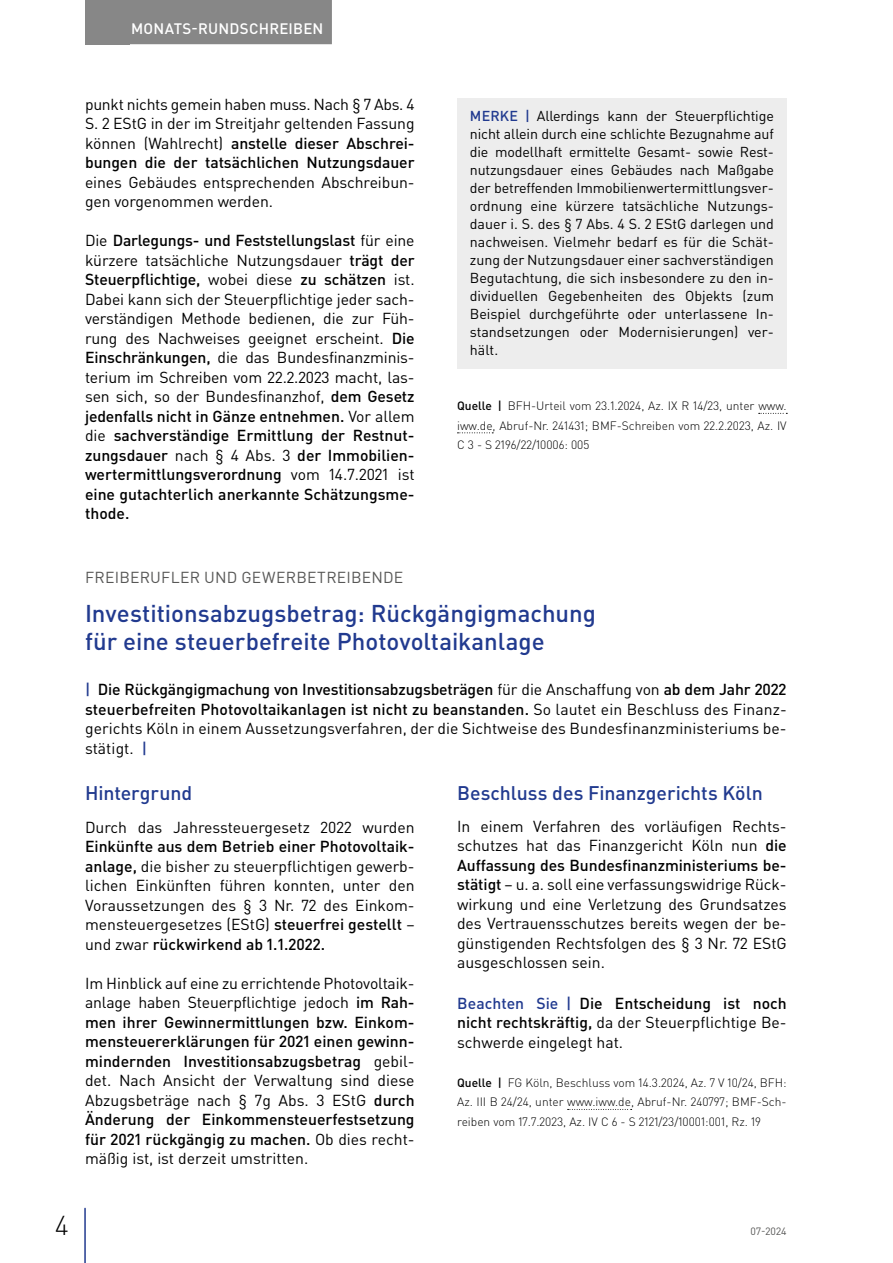
<style>
.page{position:relative;width:893px;height:1263px;background:#fff}
.page>*{position:absolute;margin:0;border:0;box-sizing:border-box;transform-origin:0 0}
.t1{font:300 27px "DIN Pro";color:#000}
.t2{font:500 24px/28.5px "DIN Pro";color:#213a8f}
.t3{font:500 19.5px "DIN Pro";letter-spacing:-.005em;color:#213a8f}
.t4{font:15.75px/19.5px "DIN Pro";letter-spacing:-.005em;color:#000;text-align:justify}
.t5{font:15.75px "DIN Pro";letter-spacing:.015em;color:#575756}
.t6{font:500 15px "DIN Pro";letter-spacing:.015em;color:#fff}
.t7{font:14.25px/18px "DIN Pro";color:#000;text-align:justify}
.t8{font:300 12px/19.5px "DIN Pro";color:#000;text-align:justify}
.t9{font:10.5px "DIN Pro";color:#575756}
.s1{font-weight:500}
.s2{font-weight:500;color:#213a8f}
</style>
<div class="page">
<div style="left:85px;top:0;width:45px;height:44px;background:#878787"></div>
<hr style="left:84px;top:1208px;width:2px;height:55px;background:#213a8f">
<div style="left:122px;top:0;width:210px;height:44px;background:#878787"></div>
<svg style="left:759px;top:413px;width:28px;height:1px"></svg>
<svg style="left:457px;top:432px;width:36px;height:1px"></svg>
<div style="left:457px;top:98px;width:330px;height:270px;background:#ededed"></div>
<svg style="left:568px;top:1109px;width:64px;height:1px"></svg>
<p class="t6" style="left:131px;top:18px;width:194px">MONATS-RUNDSCHREIBEN</p>
<p class="t4" style="left:85px;top:94px;width:331px">punkt nichts gemein haben muss. Nach § 7 Abs. 4<br>S. 2 EStG in der im Streitjahr geltenden Fassung können (Wahlrecht) <span class="s1">anstelle dieser Abschrei&shy;bungen die der tatsächlichen Nutzungsdauer</span></p>
<p class="t4" style="left:85px;top:172px;width:331px">eines Gebäudes entsprechenden Abschreibun&shy;gen vorgenommen werden.</p>
<p class="t4" style="left:85px;top:230px;width:331px">Die <span class="s1">Darlegungs- und Feststellungslast</span> für eine kürzere tatsächliche Nutzungsdauer <span class="s1">trägt der Steuerpflichtige,</span> wobei diese <span class="s1">zu schätzen</span> ist.<br>Dabei kann sich der Steuerpflichtige jeder sach&shy;verständigen Methode bedienen, die zur Füh&shy;rung des Nachweises geeignet erscheint. <span class="s1">Die Einschränkungen,</span> die das Bundesfinanzminis&shy;terium im Schreiben vom 22.2.2023 macht, las&shy;sen sich, so der Bundesfinanzhof, <span class="s1">dem Gesetz jedenfalls nicht in Gänze entnehmen.</span> Vor allem die <span class="s1">sachverständige Ermittlung der Restnut&shy;zungsdauer</span> nach § 4 Abs. 3 <span class="s1">der Immobilien&shy;wertermittlungsverordnung</span> vom 14.7.2021 ist <span class="s1">eine gutachterlich anerkannte Schätzungsme&shy;thode.</span></p>
<p class="t7" style="left:470px;top:107px;width:306px"><span class="s2">MERKE |</span> Allerdings kann der Steuerpflichtige nicht allein durch eine schlichte Bezugnahme auf die modellhaft ermittelte Gesamt- sowie Rest&shy;nutzungsdauer eines Gebäudes nach Maßgabe der betreffenden Immobilienwertermittlungsver&shy;ordnung eine kürzere tatsächliche Nutzungs&shy;dauer i. S. des § 7 Abs. 4 S. 2 EStG darlegen und nachweisen. Vielmehr bedarf es für die Schät&shy;zung der Nutzungsdauer einer sachverständigen Begutachtung, die sich insbesondere zu den in&shy;dividuellen Gegebenheiten des Objekts (zum Beispiel durchgeführte oder unterlassene In&shy;standsetzungen oder Modernisierungen) ver&shy;hält.</p>
<p class="t8" style="left:457px;top:396px;width:331px"><span class="s1">Quelle |</span> BFH-Urteil vom 23.1.2024, Az. IX R 14/23, unter www. iww.de, Abruf-Nr. 241431; BMF-Schreiben vom 22.2.2023, Az. IV C 3 - S 2196/22/10006: 005</p>
<p class="t5" style="left:85px;top:566px;width:320px">FREIBERUFLER UND GEWERBETREIBENDE</p>
<h2 class="t2" style="left:85px;top:598px;width:512px">Investitionsabzugsbetrag: Rückgängigmachung für eine steuerbefreite Photovoltaikanlage</h2>
<p class="t4" style="left:85px;top:679px;width:703px"><span class="s2">|</span> <span class="s1">Die Rückgängigmachung von Investitionsabzugsbeträgen</span> für die Anschaffung von <span class="s1">ab dem Jahr 2022 steuerbefreiten Photovoltaikanlagen ist nicht zu beanstanden.</span> So lautet ein Beschluss des Finanz&shy;gerichts Köln in einem Aussetzungsverfahren, der die Sichtweise des Bundesfinanzministeriums be&shy;stätigt. <span class="s2">|</span></p>
<p class="t3" style="left:85px;top:779px;width:109px">Hintergrund</p>
<p class="t4" style="left:85px;top:816px;width:331px">Durch das Jahressteuergesetz 2022 wurden</p>
<p class="t4" style="left:85px;top:836px;width:331px"><span class="s1">Einkünfte aus dem Betrieb einer Photovoltaik&shy;anlage,</span> die bisher zu steuerpflichtigen gewerb&shy;lichen Einkünften führen konnten, unter den Voraussetzungen des § 3 Nr. 72 des Einkom&shy;mensteuergesetzes (EStG) <span class="s1">steuerfrei gestellt</span> – und zwar <span class="s1">rückwirkend ab 1.1.2022.</span></p>
<p class="t4" style="left:85px;top:972px;width:331px">Im Hinblick auf eine zu errichtende Photovoltaik&shy;anlage haben Steuerpflichtige jedoch <span class="s1">im Rah&shy;men ihrer Gewinnermittlungen bzw. Einkom&shy;mensteuererklärungen für 2021 einen gewinn&shy;mindernden Investitionsabzugsbetrag</span> gebil&shy;det. Nach Ansicht der Verwaltung sind diese Abzugsbeträge nach § 7g Abs. 3 EStG <span class="s1">durch Änderung der Einkommensteuerfestsetzung für 2021 rückgängig zu machen.</span> Ob dies recht&shy;mäßig ist, ist derzeit umstritten.</p>
<p class="t3" style="left:457px;top:780px;width:307px">Beschluss des Finanzgerichts Köln</p>
<p class="t4" style="left:457px;top:815px;width:331px">In einem Verfahren des vorläufigen Rechts&shy;schutzes hat das Finanzgericht Köln nun <span class="s1">die Auffassung des Bundesfinanzministeriums be&shy;stätigt</span> – u. a. soll eine verfassungswidrige Rück&shy;wirkung und eine Verletzung des Grundsatzes des Vertrauensschutzes bereits wegen der be&shy;günstigenden Rechtsfolgen des § 3 Nr. 72 EStG ausgeschlossen sein.</p>
<p class="t4" style="left:457px;top:992px;width:331px"><span class="s2">Beachten Sie |</span> <span class="s1">Die Entscheidung ist noch nicht rechtskräftig,</span> da der Steuerpflichtige Be&shy;schwerde eingelegt hat.</p>
<p class="t8" style="left:457px;top:1072px;width:331px"><span class="s1">Quelle |</span> FG Köln, Beschluss vom 14.3.2024, Az. 7 V 10/24, BFH:<br>Az. III B 24/24, unter www.iww.de, Abruf-Nr. 240797; BMF-Sch&shy;reiben vom 17.7.2023, Az. IV C 6 - S 2121/23/10001:001, Rz. 19</p>
<h1 class="t1" style="left:55px;top:1207px;width:15px">4</h1>
<p class="t9" style="left:751px;top:1224px;width:38px">07-2024</p>
</div>
